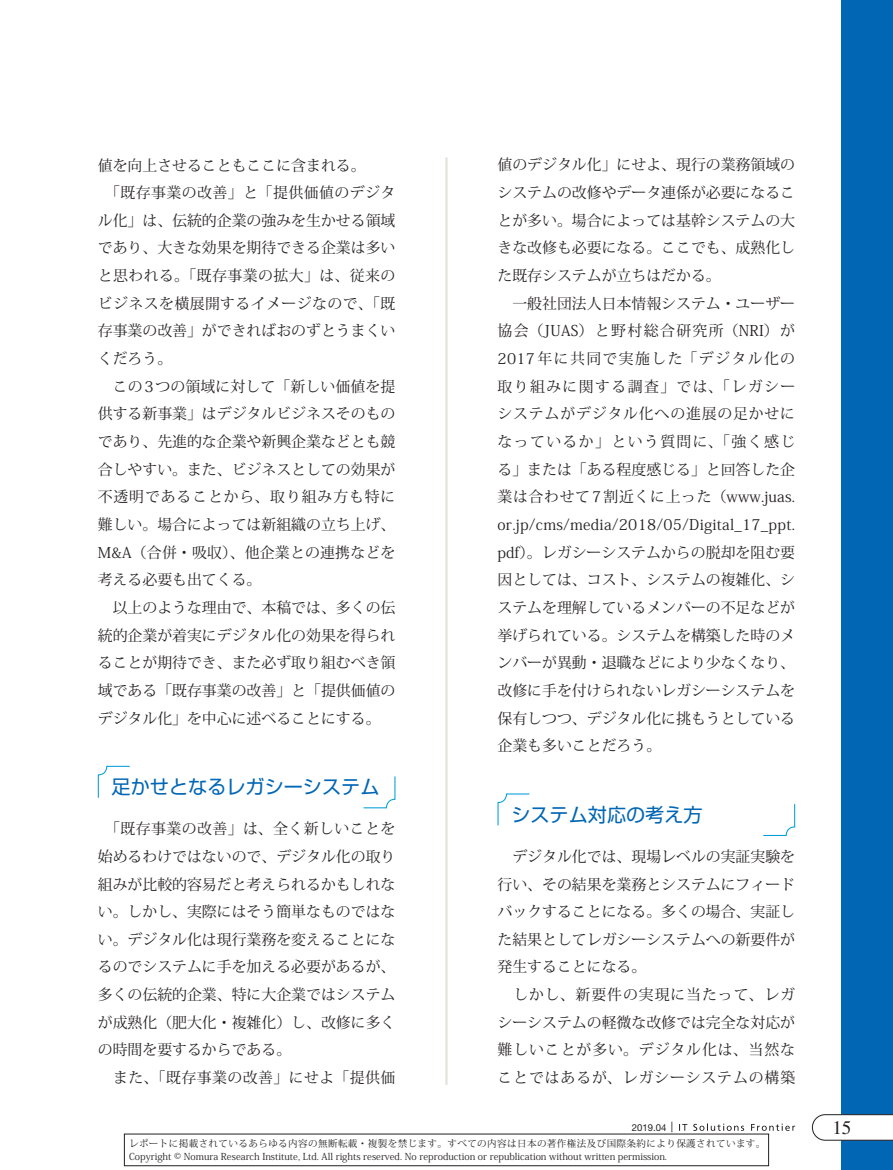
<style>
.page{position:relative;width:893px;height:1170px;background:#fff}
.page>*{position:absolute;margin:0;border:0;box-sizing:border-box;transform-origin:0 0}
.t1{font:19.2px "Shin Go Pro";color:#0166b3}
.t2{font:19.2px "Times LT Std";color:#231f20}
.t3{font:14.85px/27.6px "Koz Min Std";color:#231f20}
.t4{font:9.6px/12.8px "Koz Min Pro";color:#231f20}
.t5{font:9.6px "Helvetica Neue LT Std";color:#231f20}
.s1{font-size:10.65px}
</style>
<div class="page">
<div style="left:842px;top:0;width:51px;height:1169px;background:#0166b3"></div>
<svg style="left:812px;top:1114px;width:81px;height:26px"></svg>
<svg style="left:679px;top:1124px;width:8px;height:6px"></svg>
<svg style="left:693px;top:1123px;width:51px;height:7px"></svg>
<svg style="left:751px;top:1123px;width:44px;height:7px"></svg>
<hr style="left:445px;top:157px;width:3px;height:927px;background:#e3e1d9">
<svg style="left:363px;top:776px;width:33px;height:32px"></svg>
<svg style="left:97px;top:765px;width:33px;height:33px"></svg>
<svg style="left:763px;top:804px;width:33px;height:32px"></svg>
<svg style="left:497px;top:793px;width:33px;height:33px"></svg>
<p class="t3" style="left:98px;top:151px;width:299px">値を向上させることもここに含まれる。<br>　「既存事業の改善」と「提供価値のデジタル化」は、伝統的企業の強みを生かせる領域であり、大きな効果を期待できる企業は多いと思われる。「既存事業の拡大」は、従来のビジネスを横展開するイメージなので、「既存事業の改善」ができればおのずとうまくいくだろう。<br>　この3つの領域に対して「新しい価値を提供する新事業」はデジタルビジネスそのものであり、先進的な企業や新興企業などとも競合しやすい。また、ビジネスとしての効果が不透明であることから、取り組み方も特に難しい。場合によっては新組織の立ち上げ、<br>M&amp;A（合併・吸収）、他企業との連携などを考える必要も出てくる。<br>　以上のような理由で、本稿では、多くの伝統的企業が着実にデジタル化の効果を得られることが期待でき、また必ず取り組むべき領域である「既存事業の改善」と「提供価値のデジタル化」を中心に述べることにする。</p>
<p class="t1" style="left:112px;top:771px;width:269px">足かせとなるレガシーシステム</p>
<p class="t3" style="left:98px;top:815px;width:299px">　「既存事業の改善」は、全く新しいことを始めるわけではないので、デジタル化の取り組みが比較的容易だと考えられるかもしれない。しかし、実際にはそう簡単なものではない。デジタル化は現行業務を変えることになるのでシステムに手を加える必要があるが、多くの伝統的企業、特に大企業ではシステムが成熟化（肥大化・複雑化）し、改修に多くの時間を要するからである。<br>　また、「既存事業の改善」にせよ「提供価</p>
<p class="t3" style="left:497px;top:151px;width:299px">値のデジタル化」にせよ、現行の業務領域のシステムの改修やデータ連係が必要になることが多い。場合によっては基幹システムの大きな改修も必要になる。ここでも、成熟化した既存システムが立ちはだかる。<br>　一般社団法人日本情報システム・ユーザー協会（JUAS）と野村総合研究所（NRI）が<br>2017年に共同で実施した「デジタル化の取り組みに関する調査」では、「レガシーシステムがデジタル化への進展の足かせになっているか」という質問に、「強く感じる」または「ある程度感じる」と回答した企業は合わせて7割近くに上った（www.juas. or.jp/cms/media/2018/05/Digital_17_ppt. pdf）。レガシーシステムからの脱却を阻む要因としては、コスト、システムの複雑化、システムを理解しているメンバーの不足などが挙げられている。システムを構築した時のメンバーが異動・退職などにより少なくなり、改修に手を付けられないレガシーシステムを保有しつつ、デジタル化に挑もうとしている企業も多いことだろう。</p>
<p class="t1" style="left:511px;top:798px;width:193px">システム対応の考え方</p>
<p class="t3" style="left:497px;top:842px;width:299px">　デジタル化では、現場レベルの実証実験を行い、その結果を業務とシステムにフィードバックすることになる。多くの場合、実証した結果としてレガシーシステムへの新要件が発生することになる。<br>　しかし、新要件の実現に当たって、レガシーシステムの軽微な改修では完全な対応が難しいことが多い。デジタル化は、当然なことではあるが、レガシーシステムの構築</p>
<p class="t5" style="left:632px;top:1121px;width:43px">2019.04 <span class="s1">|</span></p>
<p class="t2" style="left:832px;top:1116px;width:21px">15</p>
<p class="t4" style="left:129px;top:1136px;width:638px">レポートに掲載されているあらゆる内容の無断転載・複製を禁じます。すべての内容は日本の著作権法及び国際条約により保護されています。<br>Copyright © Nomura Research Institute, Ltd. All rights reserved. No reproduction or republication without written permission.</p>
</div>
